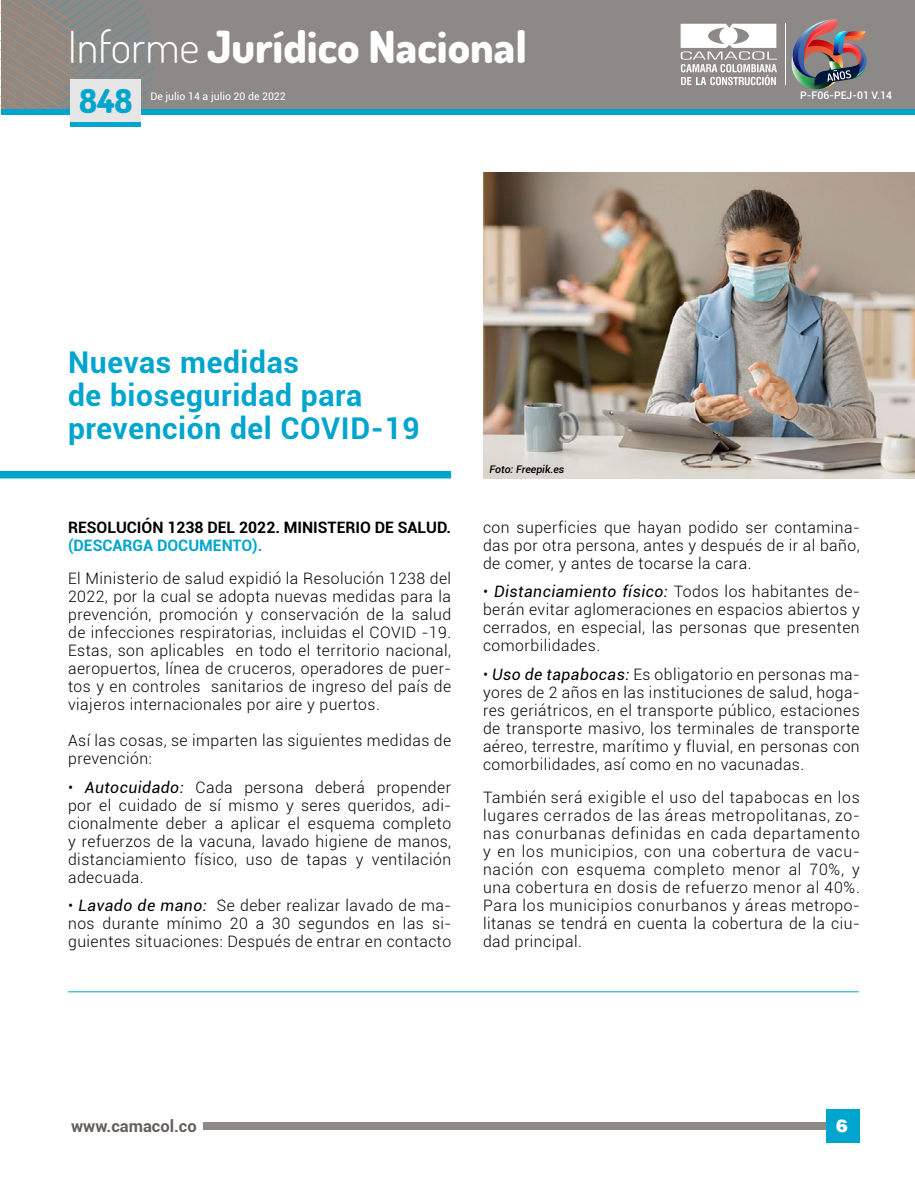
<style>
.page{position:relative;width:915px;height:1191px;background:#fff}
.page>*{position:absolute;margin:0;border:0;box-sizing:border-box;transform-origin:0 0}
.t1{font:800 44.25px "Dosis";color:#fff}
.t2{font:800 33px "Dosis";color:#00a5ce}
.t3{font:700 30px/33px "Roboto";letter-spacing:.02em;color:#00a5ce}
.t4{font:900 19.5px "Roboto";color:#fff}
.t5{font:900 19.5px "Helvetica";color:#fff}
.t6{font:700 16.5px "Roboto";color:#66605c}
.t7{font:300 15.75px/18px "Roboto";letter-spacing:.03em;color:#000;text-align:justify}
.t8{font:700 15.75px "Roboto";color:#000}
.t9{font:700 15.75px "Roboto";color:#00a5ce}
.t10{font:10.5px "Roboto";color:#fff}
.t11{font:500 10.5px "Roboto";color:#fff}
.t12{font:italic 500 10.5px "Roboto";color:#000}
.s1{font-weight:300}
.s2{font-weight:400;font-style:italic}
</style>
<div class="page">
<div style="left:203px;top:1122px;width:655px;height:7px;background:#8c8986"></div>
<div style="left:825px;top:1109px;width:33px;height:34px;background:#00a5ce"></div>
<div style="left:1px;top:0;width:913px;height:108px;background:#8c8986"></div>
<div style="left:1px;top:109px;width:913px;height:5px;background:#00a5ce"></div>
<svg style="left:1px;top:0;width:158px;height:109px"></svg>
<div style="left:70px;top:122px;width:70px;height:5px;background:#00a5ce"></div>
<div style="left:70px;top:79px;width:70px;height:43px;background:#e7e6e6"></div>
<img style="left:791px;top:19px;width:75px;height:70px">
<svg style="left:680px;top:24px;width:96px;height:61px"></svg>
<hr style="left:785px;top:24px;width:1px;height:61px;background:#fff">
<div style="left:0;top:471px;width:451px;height:7px;background:#00a5ce"></div>
<img style="left:483px;top:172px;width:431px;height:306px">
<hr style="left:68px;top:991px;width:790px;height:1px;background:#00a5ce">
<h1 class="t1" style="left:68px;top:18px;width:460px"><span class="s1">Informe</span> Jurídico Nacional</h1>
<h2 class="t2" style="left:79px;top:80px;width:55px">848</h2>
<p class="t10" style="left:150px;top:89px;width:137px">De julio 14 a julio 20 de 2022</p>
<h3 class="t3" style="left:68px;top:345px;width:296px">Nuevas medidas<br>de bioseguridad para prevención del COV</h3>
<h3 class="t3" style="left:341px;top:411px;width:80px">ID-19</h3>
<p class="t12" style="left:489px;top:462px;width:76px">Foto: Freepik.es</p>
<p class="t11" style="left:800px;top:87px;width:93px">P-F06-PEJ-01 V.14</p>
<p class="t8" style="left:68px;top:516px;width:384px">Resolución 1238 del 2022. Mi nisterio de salud.</p>
<p class="t9" style="left:68px;top:534px;width:196px">(Descarga Documento).</p>
<p class="t7" style="left:68px;top:569px;width:384px">El Ministerio de salud expidió la Resolución 1238 del 2022, por la cual se adopta nuevas medidas para la prevención, promoción y conservación de la salud de infecciones respiratorias, incluidas el COVID -19.<br>Estas, son aplicables en todo el territorio nacional, aeropuertos, línea de cruceros, operadores de puer&shy;tos y en controles sanitarios de ingreso del país de viajeros internacionales por aire y puertos.</p>
<p class="t7" style="left:68px;top:731px;width:384px">Así las cosas, se imparten las siguientes medidas de prevención:</p>
<p class="t7" style="left:68px;top:777px;width:384px">• <span class="s2">Autocuidado:</span> Cada persona deberá propender por el cuidado de sí mismo y seres queridos, adi&shy;cionalmente deber a aplicar el esquema completo y refuerzos de la vacuna, lavado higiene de manos, distanciamiento físico, uso de tapas y ventilación adecuada.</p>
<p class="t7" style="left:68px;top:896px;width:384px">• <span class="s2">Lavado de mano:</span> Se deber realizar lavado de ma&shy;nos durante mínimo 20 a 30 segundos en las si&shy;guientes situaciones: Después de entrar en contacto</p>
<p class="t7" style="left:483px;top:518px;width:378px">con superficies que hayan podido ser contamina&shy;das por otra persona, antes y después de ir al baño, de comer, y antes de tocarse la cara.</p>
<p class="t7" style="left:483px;top:582px;width:378px">• <span class="s2">Distanciamiento físico:</span> Todos los habitantes de&shy;berán evitar aglomeraciones en espacios abiertos y cerrados, en especial, las personas que presenten comorbilidades.</p>
<p class="t7" style="left:483px;top:665px;width:378px">• <span class="s2">Uso de tapabocas:</span> Es obligatorio en personas ma&shy;yores de 2 años en las instituciones de salud, hoga&shy;res geriátricos, en el transporte público, estaciones de transporte masivo, los terminales de transporte aéreo, terrestre, marítimo y fluvial, en personas con comorbilidades, así como en no vacunadas.</p>
<p class="t7" style="left:483px;top:788px;width:378px">También será exigible el uso del tapabocas en los lugares cerrados de las áreas metropolitanas, zo&shy;nas conurbanas definidas en cada departamento y en los municipios, con una cobertura de vacu&shy;nación con esquema completo menor al 70%, y una cobertura en dosis de refuerzo menor al 40%.<br>Para los municipios conurbanos y áreas metropo&shy;litanas se tendrá en cuenta la cobertura de la ciu&shy;dad principal.</p>
<p class="t6" style="left:71px;top:1114px;width:127px">www.camacol.co</p>
<p class="t4" style="left:836px;top:1114px;width:13px">1</p>
<p class="t5" style="left:836px;top:1118px;width:13px">6</p>
</div>
